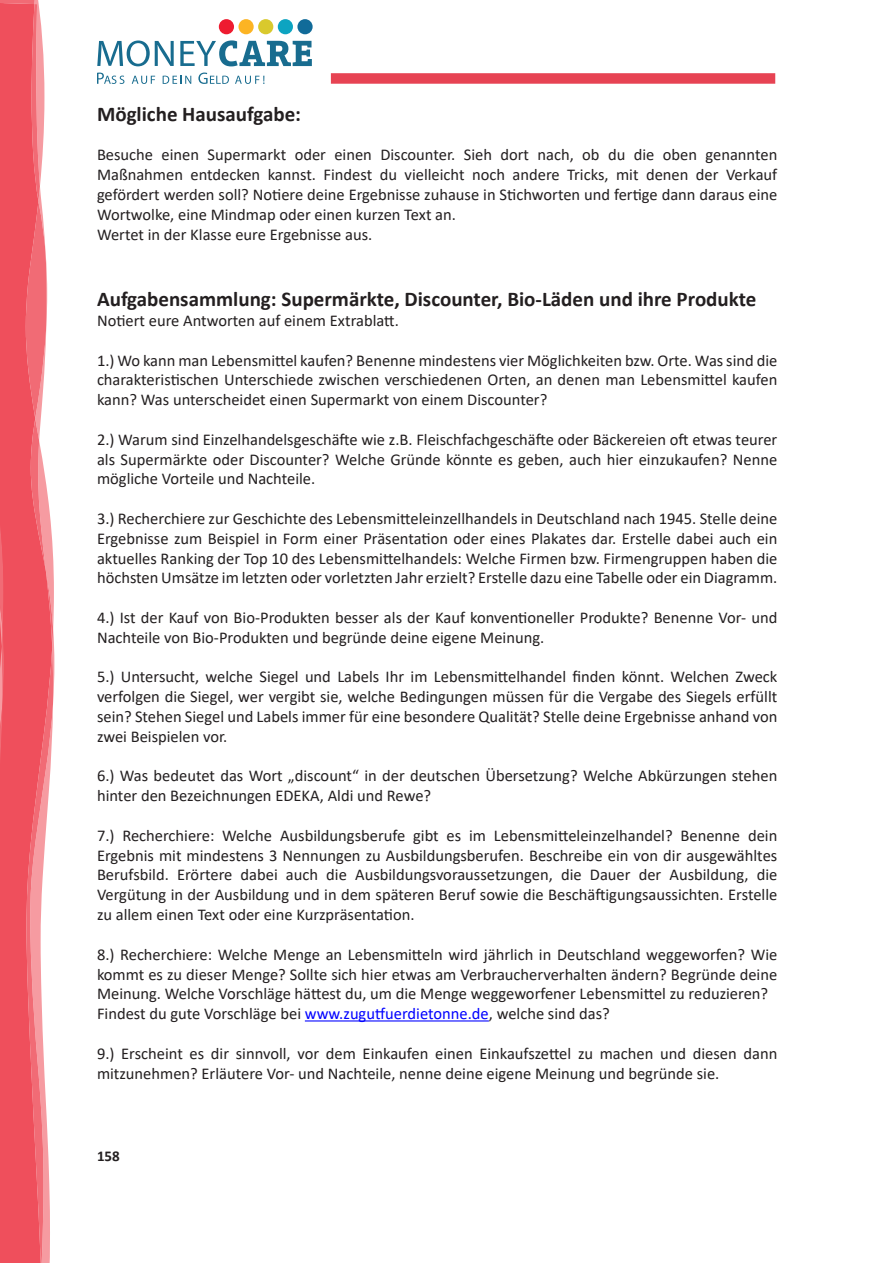
<style>
.page{position:relative;width:893px;height:1263px;background:#fff}
.page>*{position:absolute;margin:0;border:0;box-sizing:border-box;transform-origin:0 0}
.t1{font:700 21px "Calibri";color:#231f20}
.t2{font:16.5px/19.8px "Calibri";color:#231f20}
.t3{font:700 15px "Calibri";color:#231f20}
.s1{color:#00f}
</style>
<div class="page">
<svg style="left:97px;top:40px;width:77px;height:26px"></svg>
<svg style="left:97px;top:73px;width:27px;height:11px"></svg>
<svg style="left:132px;top:76px;width:23px;height:8px"></svg>
<svg style="left:163px;top:76px;width:28px;height:8px"></svg>
<svg style="left:198px;top:73px;width:31px;height:11px"></svg>
<svg style="left:235px;top:76px;width:30px;height:8px"></svg>
<svg style="left:180px;top:40px;width:132px;height:26px"></svg>
<div style="left:219px;top:19px;width:15px;height:15px;background:#ee1b30;border-radius:50%"></div>
<div style="left:238px;top:19px;width:16px;height:15px;background:#fcb423;border-radius:50%"></div>
<div style="left:258px;top:19px;width:15px;height:15px;background:#d9c92d;border-radius:50%"></div>
<div style="left:278px;top:19px;width:15px;height:15px;background:#0da4c1;border-radius:50%"></div>
<div style="left:297px;top:19px;width:16px;height:15px;background:#116b99;border-radius:50%"></div>
<div style="left:331px;top:73px;width:444px;height:11px;background:#e74353"></div>
<svg style="left:0;top:3px;width:52px;height:1260px;fill:#ef4f5c"></svg>
<hr style="left:305px;top:1020px;width:184px;height:1px;background:#00f">
<p class="t1" style="left:97px;top:99px;width:206px">Mögliche Hausaufgabe:</p>
<p class="t2" style="left:97px;top:145px;width:682px">Besuche einen Supermarkt oder einen Discounter. Sieh dort nach, ob du die oben genannten Maßnahmen entdecken kannst. Findest du vielleicht noch andere Tricks, mit denen der Verkauf gefördert werden soll? Notiere deine Ergebnisse zuhause in Stichworten und fertige dann daraus eine Wortwolke, eine Mindmap oder einen kurzen Text an.<br>Wertet in der Klasse eure Ergebnisse aus.</p>
<p class="t1" style="left:97px;top:284px;width:661px">Aufgabensammlung: Supermärkte, Discounter, Bio-Läden und ihre Produkte</p>
<p class="t2" style="left:97px;top:310px;width:303px">Notiert eure Antworten auf einem Extrablatt.</p>
<p class="t2" style="left:97px;top:350px;width:682px;text-align:justify">1.) Wo kann man Lebensmittel kaufen? Benenne mindestens vier Möglichkeiten bzw. Orte. Was sind die charakteristischen Unterschiede zwischen verschiedenen Orten, an denen man Lebensmittel kaufen kann? Was unterscheidet einen Supermarkt von einem Discounter?</p>
<p class="t2" style="left:97px;top:429px;width:682px;text-align:justify">2.) Warum sind Einzelhandelsgeschäfte wie z.B. Fleischfachgeschäfte oder Bäckereien oft etwas teurer als Supermärkte oder Discounter? Welche Gründe könnte es geben, auch hier einzukaufen? Nenne mögliche Vorteile und Nachteile.</p>
<p class="t2" style="left:97px;top:508px;width:682px;text-align:justify">3.) Recherchiere zur Geschichte des Lebensmitteleinzellhandels in Deutschland nach 1945. Stelle deine Ergebnisse zum Beispiel in Form einer Präsentation oder eines Plakates dar. Erstelle dabei auch ein aktuelles Ranking der Top 10 des Lebensmittelhandels: Welche Firmen bzw. Firmengruppen haben die höchsten Umsätze im letzten oder vorletzten Jahr erzielt? Erstelle dazu eine Tabelle oder ein Diagramm.</p>
<p class="t2" style="left:97px;top:607px;width:682px">4.) Ist der Kauf von Bio-Produkten besser als der Kauf konventioneller Produkte? Benenne Vor- und<br>Nachteile von Bio-Produkten und begründe deine eigene Meinung.</p>
<p class="t2" style="left:97px;top:667px;width:682px;text-align:justify">5.) Untersucht, welche Siegel und Labels Ihr im Lebensmittelhandel finden könnt. Welchen Zweck verfolgen die Siegel, wer vergibt sie, welche Bedingungen müssen für die Vergabe des Siegels erfüllt sein? Stehen Siegel und Labels immer für eine besondere Qualität? Stelle deine Ergebnisse anhand von zwei Beispielen vor.</p>
<p class="t2" style="left:97px;top:766px;width:682px">6.) Was bedeutet das Wort „discount“ in der deutschen Übersetzung? Welche Abkürzungen stehen hinter den Bezeichnungen EDEKA, Aldi und Rewe?</p>
<p class="t2" style="left:97px;top:825px;width:682px;text-align:justify">7.) Recherchiere: Welche Ausbildungsberufe gibt es im Lebensmitteleinzelhandel? Benenne dein Ergebnis mit mindestens 3 Nennungen zu Ausbildungsberufen. Beschreibe ein von dir ausgewähltes Berufsbild. Erörtere dabei auch die Ausbildungsvoraussetzungen, die Dauer der Ausbildung, die Vergütung in der Ausbildung und in dem späteren Beruf sowie die Beschäftigungsaussichten. Erstelle zu allem einen Text oder eine Kurzpräsentation.</p>
<p class="t2" style="left:97px;top:944px;width:682px">8.) Recherchiere: Welche Menge an Lebensmitteln wird jährlich in Deutschland weggeworfen? Wie kommt es zu dieser Menge? Sollte sich hier etwas am Verbraucherverhalten ändern? Begründe deine Meinung. Welche Vorschläge hättest du, um die Menge weggeworfener Lebensmittel zu reduzieren?<br>Findest du gute Vorschläge bei <span class="s1">www.zugutfuerdietonne.de</span>, welche sind das?</p>
<p class="t2" style="left:97px;top:1043px;width:682px">9.) Erscheint es dir sinnvoll, vor dem Einkaufen einen Einkaufszettel zu machen und diesen dann mitzunehmen? Erläutere Vor- und Nachteile, nenne deine eigene Meinung und begründe sie.</p>
<p class="t3" style="left:97px;top:1145px;width:24px">158</p>
</div>
